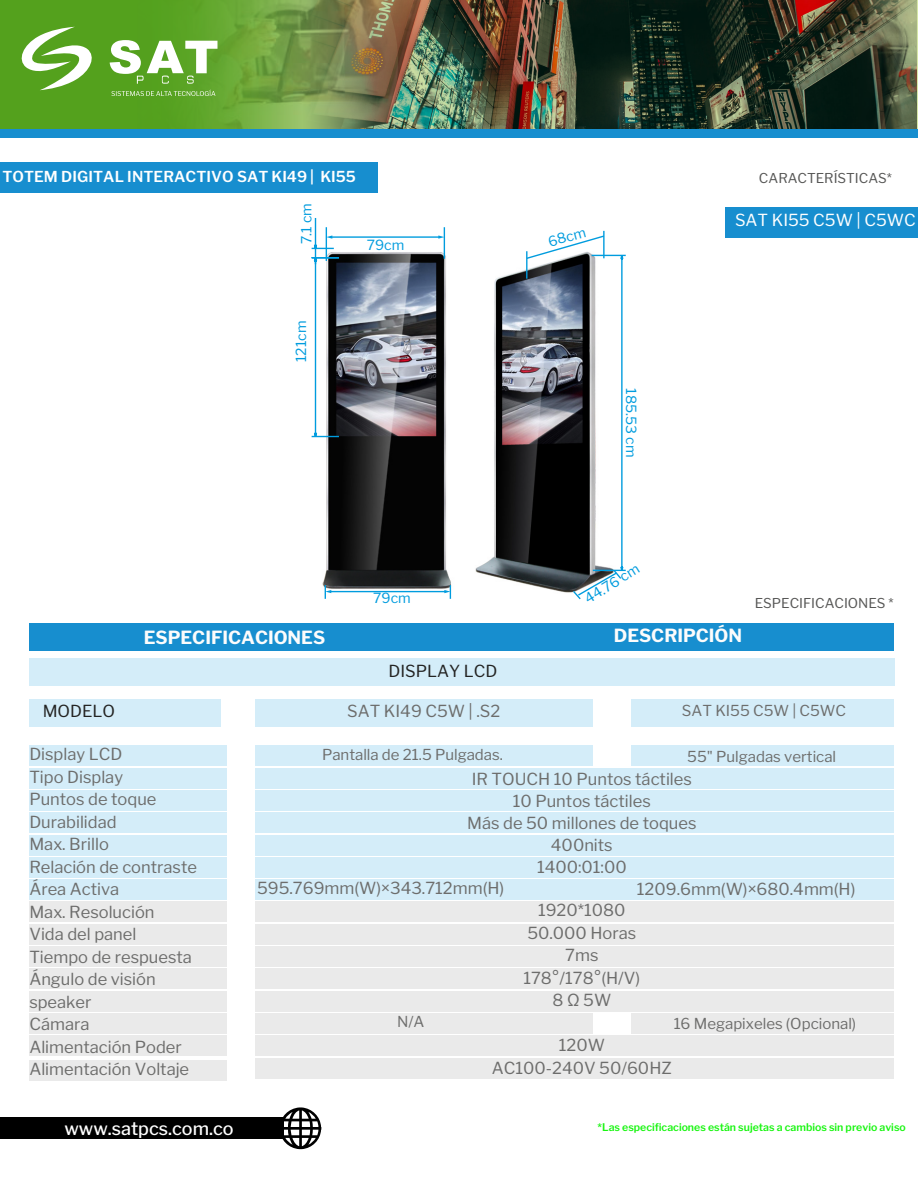
<style>
.page{position:relative;width:918px;height:1188px;background:#fff}
.page>*{position:absolute;margin:0;border:0;box-sizing:border-box;transform-origin:0 0}
.t1{font:700 18px "Libre Franklin";color:#fcfcfc}
.t2{font:500 18px "Libre Franklin";color:#fff}
.t3{font:16.5px/22.5px "Libre Franklin";color:#6d6d6c;text-align:center}
.t4{font:16.5px "Libre Franklin";color:#232322}
.t5{font:16.5px "Libre Franklin";color:#fff}
.t6{font:15px "Libre Franklin";color:#6d6d6c}
.t7{font:600 15px "Libre Franklin";letter-spacing:.005em;color:#fff}
.t8{font:13.95px "Libre Franklin";color:#009cde}
.t9{font:13.5px "Libre Franklin";color:#575756}
.t10{font:600 10.5px "Libre Franklin";color:#17f50f}
</style>
<div class="page">
<div style="left:0;top:162px;width:378px;height:31px;background:#178ecf"></div>
<div style="left:0;top:1117px;width:283px;height:22px;background:#000"></div>
<svg style="left:282px;top:1107px;width:39px;height:42px"></svg>
<img style="left:0;top:0;width:918px;height:129px">
<div style="left:0;top:129px;width:918px;height:9px;background:#178ecf"></div>
<svg style="left:17px;top:27px;width:80px;height:63px"></svg>
<svg style="left:110px;top:40px;width:107px;height:44px"></svg>
<svg style="left:111px;top:90px;width:104px;height:6px"></svg>
<div style="left:29px;top:623px;width:865px;height:28px;background:#178ecf"></div>
<div style="left:725px;top:207px;width:193px;height:31px;background:#178ecf"></div>
<img style="left:322px;top:237px;width:203px;height:362px">
<hr style="left:331px;top:236px;width:108px;height:2px;background:#009cde">
<svg style="left:438px;top:235px;width:6px;height:4px"></svg>
<hr style="left:444px;top:227px;width:1px;height:32px;background:#009cde">
<svg style="left:311px;top:218px;width:29px;height:220px"></svg>
<hr style="left:330px;top:591px;width:115px;height:1px;background:#009cde">
<svg style="left:325px;top:585px;width:6px;height:14px"></svg>
<svg style="left:444px;top:585px;width:7px;height:14px"></svg>
<hr style="left:603px;top:231px;width:2px;height:27px;background:#009cde">
<svg style="left:525px;top:234px;width:101px;height:366px"></svg>
<div style="left:29px;top:699px;width:192px;height:28px;background:#d4edf9"></div>
<div style="left:631px;top:699px;width:263px;height:28px;background:#d4edf9"></div>
<div style="left:256px;top:699px;width:337px;height:28px;background:#d4edf9"></div>
<div style="left:29px;top:746px;width:198px;height:20px;background:#d4edf9"></div>
<div style="left:29px;top:768px;width:198px;height:20px;background:#d4edf9"></div>
<div style="left:29px;top:790px;width:198px;height:21px;background:#d4edf9"></div>
<div style="left:29px;top:813px;width:198px;height:20px;background:#d4edf9"></div>
<div style="left:29px;top:835px;width:198px;height:20px;background:#d4edf9"></div>
<div style="left:29px;top:857px;width:198px;height:20px;background:#d4edf9"></div>
<div style="left:29px;top:880px;width:198px;height:20px;background:#d4edf9"></div>
<div style="left:256px;top:746px;width:337px;height:20px;background:#d4edf9"></div>
<div style="left:631px;top:746px;width:263px;height:20px;background:#d4edf9"></div>
<div style="left:256px;top:768px;width:638px;height:20px;background:#d4edf9"></div>
<div style="left:256px;top:790px;width:638px;height:21px;background:#d4edf9"></div>
<div style="left:256px;top:813px;width:638px;height:20px;background:#d4edf9"></div>
<div style="left:256px;top:835px;width:638px;height:20px;background:#d4edf9"></div>
<div style="left:256px;top:857px;width:638px;height:20px;background:#d4edf9"></div>
<div style="left:256px;top:880px;width:638px;height:20px;background:#d4edf9"></div>
<div style="left:256px;top:902px;width:638px;height:20px;background:#eaeaea"></div>
<div style="left:29px;top:902px;width:198px;height:20px;background:#eaeaea"></div>
<div style="left:29px;top:924px;width:198px;height:20px;background:#eaeaea"></div>
<div style="left:256px;top:924px;width:638px;height:20px;background:#eaeaea"></div>
<div style="left:256px;top:946px;width:638px;height:21px;background:#eaeaea"></div>
<div style="left:29px;top:946px;width:198px;height:21px;background:#eaeaea"></div>
<div style="left:256px;top:969px;width:638px;height:20px;background:#eaeaea"></div>
<div style="left:29px;top:969px;width:198px;height:20px;background:#eaeaea"></div>
<div style="left:29px;top:991px;width:198px;height:20px;background:#eaeaea"></div>
<div style="left:256px;top:991px;width:638px;height:20px;background:#eaeaea"></div>
<div style="left:256px;top:1013px;width:337px;height:20px;background:#eaeaea"></div>
<div style="left:631px;top:1013px;width:263px;height:20px;background:#eaeaea"></div>
<div style="left:29px;top:1013px;width:198px;height:20px;background:#eaeaea"></div>
<div style="left:29px;top:1036px;width:198px;height:20px;background:#eaeaea"></div>
<div style="left:29px;top:1061px;width:198px;height:20px;background:#eaeaea"></div>
<div style="left:256px;top:1036px;width:638px;height:20px;background:#eaeaea"></div>
<div style="left:256px;top:1059px;width:638px;height:20px;background:#eaeaea"></div>
<div style="left:29px;top:658px;width:865px;height:27px;background:#d4edf9"></div>
<p class="t7" style="left:2px;top:168px;width:355px">TOTEM DIGITAL INTERACTIVO SAT KI49 | KI55</p>
<p class="t8" style="left:298px;top:244px;width:42px;rotate:-90deg">7.1 cm</p>
<p class="t8" style="left:367px;top:236px;width:39px">79cm</p>
<p class="t8" style="left:293px;top:362px;width:43px;rotate:-90deg">121cm</p>
<p class="t8" style="left:373px;top:589px;width:39px">79cm</p>
<p class="t8" style="left:546px;top:234px;width:40px;rotate:-15deg">68cm</p>
<p class="t8" style="left:640px;top:388px;width:70px;rotate:90deg">185.53 cm</p>
<p class="t8" style="left:581px;top:593px;width:63px;rotate:-32deg">44.76 cm</p>
<p class="t9" style="left:759px;top:170px;width:135px">CARACTERÍSTICAS*</p>
<p class="t5" style="left:735px;top:210px;width:182px">SAT KI55 C5W | C5WC</p>
<p class="t9" style="left:755px;top:595px;width:140px">ESPECIFICACIONES *</p>
<p class="t1" style="left:144px;top:627px;width:183px">ESPECIFICACIONES</p>
<p class="t1" style="left:614px;top:624px;width:130px">DESCRIPCIÓN</p>
<p class="t4" style="left:389px;top:661px;width:110px">DISPLAY LCD</p>
<p class="t4" style="left:43px;top:701px;width:74px">MODELO</p>
<p class="t3" style="left:347px;top:700px;width:155px">SAT KI49 C5W | .S2</p>
<p class="t6" style="left:682px;top:702px;width:166px">SAT KI55 C5W | C5WC</p>
<p class="t6" style="left:687px;top:748px;width:150px">55" Pulgadas vertical</p>
<p class="t3" style="left:29px;top:743px;width:169px;text-align:left">Display LCD<br>Tipo Display<br>Puntos de toque<br>Durabilidad<br>Max. Brillo<br>Relación de contraste<br>Área Activa<br>Max. Resolución<br>Vida del panel<br>Tiempo de respuesta<br>Ángulo de visión speaker<br>Cámara<br>Alimentación Poder<br>Alimentación Voltaje</p>
<p class="t6" style="left:322px;top:745px;width:182px">Pantalla de 21.5 Pulgadas.</p>
<p class="t3" style="left:467px;top:768px;width:231px;line-height:21.9px">IR TOUCH 10 Puntos táctiles<br>10 Puntos táctiles<br>Más de 50 millones de toques<br>400nits<br>1400:01:00</p>
<p class="t3" style="left:257px;top:877px;width:249px">595.769mm(W)×343.712mm(H)</p>
<p class="t3" style="left:637px;top:878px;width:220px">1209.6mm(W)×680.4mm(H)</p>
<p class="t3" style="left:523px;top:899px;width:118px">1920*1080<br>50.000 Horas<br>7ms<br>178°/178°(H/V)<br>8 Ω 5W</p>
<p class="t3" style="left:492px;top:1034px;width:182px">120W<br>AC100-240V 50/60HZ</p>
<p class="t6" style="left:397px;top:1013px;width:29px">N/A</p>
<p class="t6" style="left:674px;top:1014px;width:184px">16 Megapixeles (Opcional)</p>
<p class="t2" style="left:64px;top:1117px;width:171px">www.satpcs.com.co</p>
<p class="t10" style="left:598px;top:1121px;width:310px">*Las especificaciones están sujetas a cambios sin previo aviso</p>
</div>
